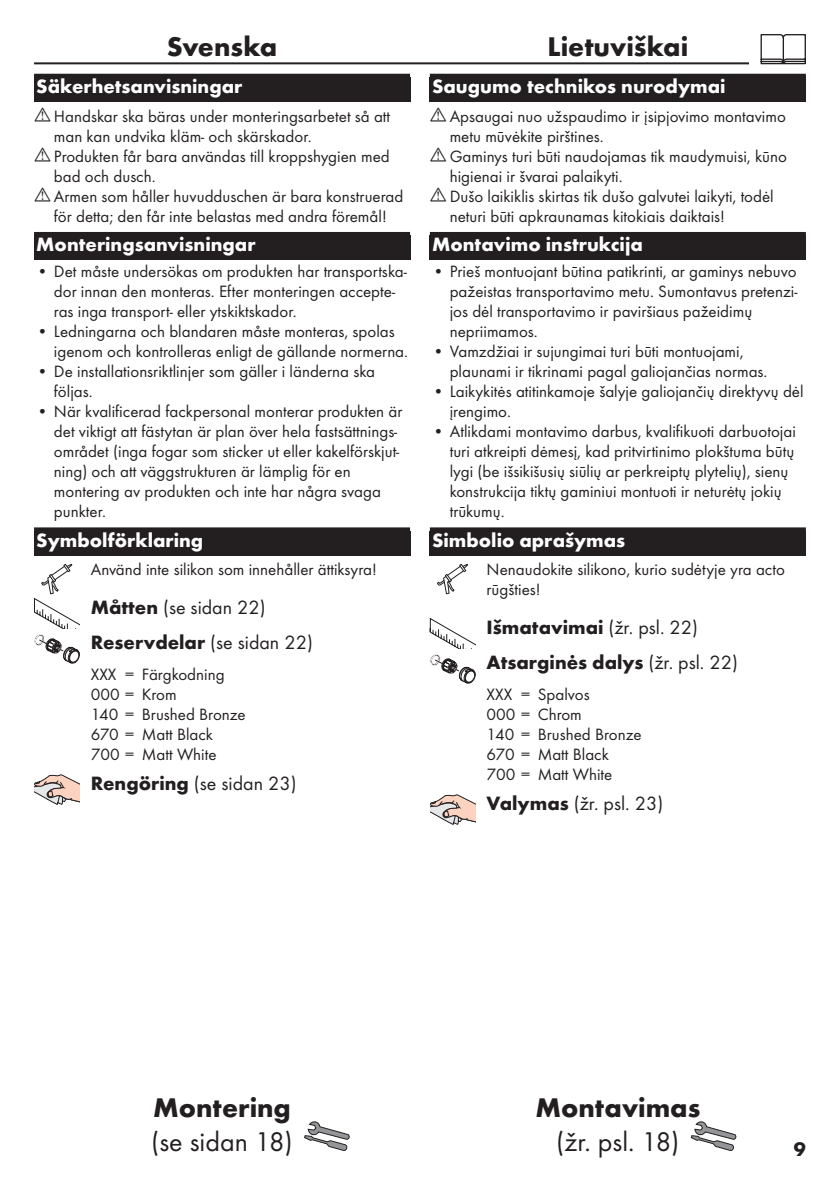
<style>
.page{position:relative;width:840px;height:1191px;background:#fff}
.page>*{position:absolute;margin:0;border:0;box-sizing:border-box;transform-origin:0 0}
.Montage_mit_Symbol_LT{font:28px/33.6px "Futura TOT Boo";color:#231f20;text-align:center}
.Montage_mit_Symbol_SV{font:28px/33.6px "Futura TOT Boo";color:#231f20}
.Sprache_Rahmenwechsel_LT{font:700 28px "Futura TOT";color:#231f20}
.Sprache_Rahmenwechsel_SV{font:700 28px "Futura TOT";letter-spacing:-.01em;color:#231f20}
.Ueberschrift_Grafik_LT{font:700 20px "Futura TOT";color:#231f20}
.Ueberschrift_SV{font:700 20px "Futura TOT";color:#fff}
.Ueberschrift_Grafik_SV{font:20px "Futura TOT Boo";color:#231f20}
.Ueberschrift_LT{font:700 20px "Futura TOT";color:#fff}
.Ueberschrift___LT{font:700 20px "Futura TOT";color:#fff}
.Ueberschrift_Grafik_SV-2{font:700 20px "Futura TOT";color:#231f20}
.Ueberschrift___SV{font:700 20px "Futura TOT";color:#fff}
.Ueberschrift_Grafik_LT-2{font:20px "Futura TOT Boo";color:#231f20}
.Farbe_SV{font:17px/20px "Futura TOT Boo";color:#231f20}
.Farbe_LT{font:17px/20px "Futura TOT Boo";color:#231f20}
.Normaltext_Grafik_LT{font:17px/20px "Futura TOT Boo";color:#231f20}
.Normaltext_Grafik_SV{font:17px "Futura TOT Boo";color:#231f20}
.s1{font-family:"Futura TOT";font-weight:700}
.s2{font-family:"Futura TOT Boo";font-weight:400}
</style>
<div class="page">
<hr style="left:34px;top:62px;width:771px;height:2px;background:#231f20">
<div style="left:748px;top:34px;width:68px;height:34px;background:#fff"></div>
<svg style="left:760px;top:34px;width:45px;height:30px"></svg>
<svg style="left:304px;top:1121px;width:45px;height:29px"></svg>
<div style="left:34px;top:74px;width:376px;height:28px;background:#231f20"></div>
<div style="left:34px;top:232px;width:376px;height:28px;background:#231f20"></div>
<div style="left:34px;top:527px;width:376px;height:28px;background:#231f20"></div>
<svg style="left:34px;top:564px;width:45px;height:99px"></svg>
<svg style="left:34px;top:774px;width:45px;height:30px"></svg>
<svg style="left:690px;top:1121px;width:45px;height:29px"></svg>
<div style="left:429px;top:74px;width:376px;height:28px;background:#231f20"></div>
<div style="left:429px;top:232px;width:376px;height:28px;background:#231f20"></div>
<div style="left:429px;top:527px;width:376px;height:28px;background:#231f20"></div>
<svg style="left:437px;top:564px;width:31px;height:30px"></svg>
<svg style="left:429px;top:618px;width:46px;height:65px"></svg>
<svg style="left:430px;top:794px;width:45px;height:30px"></svg>
<p class="Sprache_Rahmenwechsel_SV" style="left:167px;top:29px;width:112px">Svenska</p>
<p class="Ueberschrift___SV" style="left:36px;top:74px;width:207px">Säkerhetsanvisningar</p>
<p class="Farbe_SV" style="left:54px;top:106px;width:337px">Handskar ska bäras under monteringsarbetet så att man kan undvika kläm- och skärskador.</p>
<p class="Farbe_SV" style="left:54px;top:146px;width:337px">Produkten får bara användas till kroppshygien med bad och dusch.</p>
<p class="Farbe_SV" style="left:54px;top:186px;width:351px">Armen som håller huvudduschen är bara konstruerad för detta; den får inte belastas med andra föremål!</p>
<p class="Ueberschrift_SV" style="left:36px;top:232px;width:221px">Monteringsanvisningar</p>
<p class="Farbe_SV" style="left:54px;top:261px;width:354px;text-indent:-17px">• Det måste undersökas om produkten har transportska&shy;dor innan den monteras. Efter monteringen accepte&shy;ras inga transport- eller ytskiktskador.</p>
<p class="Farbe_SV" style="left:54px;top:321px;width:355px;text-indent:-17px">• Ledningarna och blandaren måste monteras, spolas igenom och kontrolleras enligt de gällande normerna.</p>
<p class="Farbe_SV" style="left:54px;top:361px;width:322px;text-indent:-17px">• De installationsriktlinjer som gäller i länderna ska följas.</p>
<p class="Farbe_SV" style="left:54px;top:401px;width:350px;text-indent:-17px">• När kvalificerad fackpersonal monterar produkten är det viktigt att fästytan är plan över hela fastsättnings&shy;området (inga fogar som sticker ut eller kakelförskjut&shy;ning) och att väggstrukturen är lämplig för en montering av produkten och inte har några svaga punkter.</p>
<p class="Ueberschrift_SV" style="left:36px;top:528px;width:168px">Symbolförklaring</p>
<p class="Normaltext_Grafik_SV" style="left:91px;top:559px;width:287px">Använd inte silikon som innehåller ättiksyra!</p>
<p class="Ueberschrift_Grafik_SV" style="left:91px;top:595px;width:176px"><span class="s1">Måtten</span> (se sidan 22)</p>
<p class="Ueberschrift_Grafik_SV-2" style="left:91px;top:630px;width:223px">Reservdelar <span class="s2">(se sidan 22)</span></p>
<p class="Farbe_SV" style="left:91px;top:664px;width:156px">XXX = Färgkodning<br>000 = Krom<br>140 = Brushed Bronze<br>670 = Matt Black<br>700 = Matt White</p>
<p class="Ueberschrift_Grafik_SV" style="left:91px;top:771px;width:207px"><span class="s1">Rengöring</span> (se sidan 23)</p>
<p class="Sprache_Rahmenwechsel_LT" style="left:547px;top:29px;width:142px">Lietuviškai</p>
<p class="Ueberschrift___LT" style="left:432px;top:74px;width:295px">Saugumo technikos nurodymai</p>
<p class="Farbe_SV" style="left:449px;top:106px;width:337px">Apsaugai nuo užspaudimo ir įsipjovimo montavimo metu mūvėkite pirštines.</p>
<p class="Farbe_SV" style="left:449px;top:146px;width:338px">Gaminys turi būti naudojamas tik maudymuisi, kūno higienai ir švarai palaikyti.</p>
<p class="Farbe_SV" style="left:449px;top:186px;width:325px">Dušo laikiklis skirtas tik dušo galvutei laikyti, todėl neturi būti apkraunamas kitokiais daiktais!</p>
<p class="Ueberschrift_LT" style="left:432px;top:232px;width:212px">Montavimo instrukcija</p>
<p class="Farbe_SV" style="left:449px;top:261px;width:349px;text-indent:-17px">• Prieš montuojant būtina patikrinti, ar gaminys nebuvo pažeistas transportavimo metu. Sumontavus pretenzi&shy;jos dėl transportavimo ir paviršiaus pažeidimų nepriimamos.</p>
<p class="Farbe_SV" style="left:449px;top:341px;width:319px;text-indent:-17px">• Vamzdžiai ir sujungimai turi būti montuojami, plaunami ir tikrinami pagal galiojančias normas.</p>
<p class="Farbe_SV" style="left:449px;top:381px;width:355px;text-indent:-17px">• Laikykitės atitinkamoje šalyje galiojančių direktyvų dėl įrengimo.</p>
<p class="Farbe_SV" style="left:449px;top:421px;width:347px;text-indent:-17px">• Atlikdami montavimo darbus, kvalifikuoti darbuotojai turi atkreipti dėmesį, kad pritvirtinimo plokštuma būtų lygi (be išsikišusių siūlių ar perkreiptų plytelių), sienų konstrukcija tiktų gaminiui montuoti ir neturėtų jokių trūkumų.</p>
<p class="Ueberschrift_LT" style="left:432px;top:528px;width:194px">Simbolio aprašymas</p>
<p class="Normaltext_Grafik_LT" style="left:486px;top:559px;width:299px">Nenaudokite silikono, kurio sudėtyje yra acto rūgšties!</p>
<p class="Ueberschrift_Grafik_LT" style="left:486px;top:614px;width:213px">Išmatavimai <span class="s2">(žr. psl. 22)</span></p>
<p class="Ueberschrift_Grafik_LT" style="left:486px;top:650px;width:253px">Atsarginės dalys <span class="s2">(žr. psl. 22)</span></p>
<p class="Farbe_LT" style="left:486px;top:684px;width:156px">XXX = Spalvos<br>000 = Chrom<br>140 = Brushed Bronze<br>670 = Matt Black<br>700 = Matt White</p>
<p class="Ueberschrift_Grafik_LT-2" style="left:486px;top:791px;width:178px"><span class="s1">Valymas</span> (žr. psl. 23)</p>
<p class="Montage_mit_Symbol_SV" style="left:151px;top:1090px;width:143px"><span class="s1">Montering </span>(se sidan 18)</p>
<p class="Montage_mit_Symbol_LT" style="left:535px;top:1090px;width:166px"><span class="s1">Montavimas </span>(žr. psl. 18)</p>
<p class="Ueberschrift_Grafik_LT" style="left:793px;top:1136px;width:13px">9</p>
</div>
